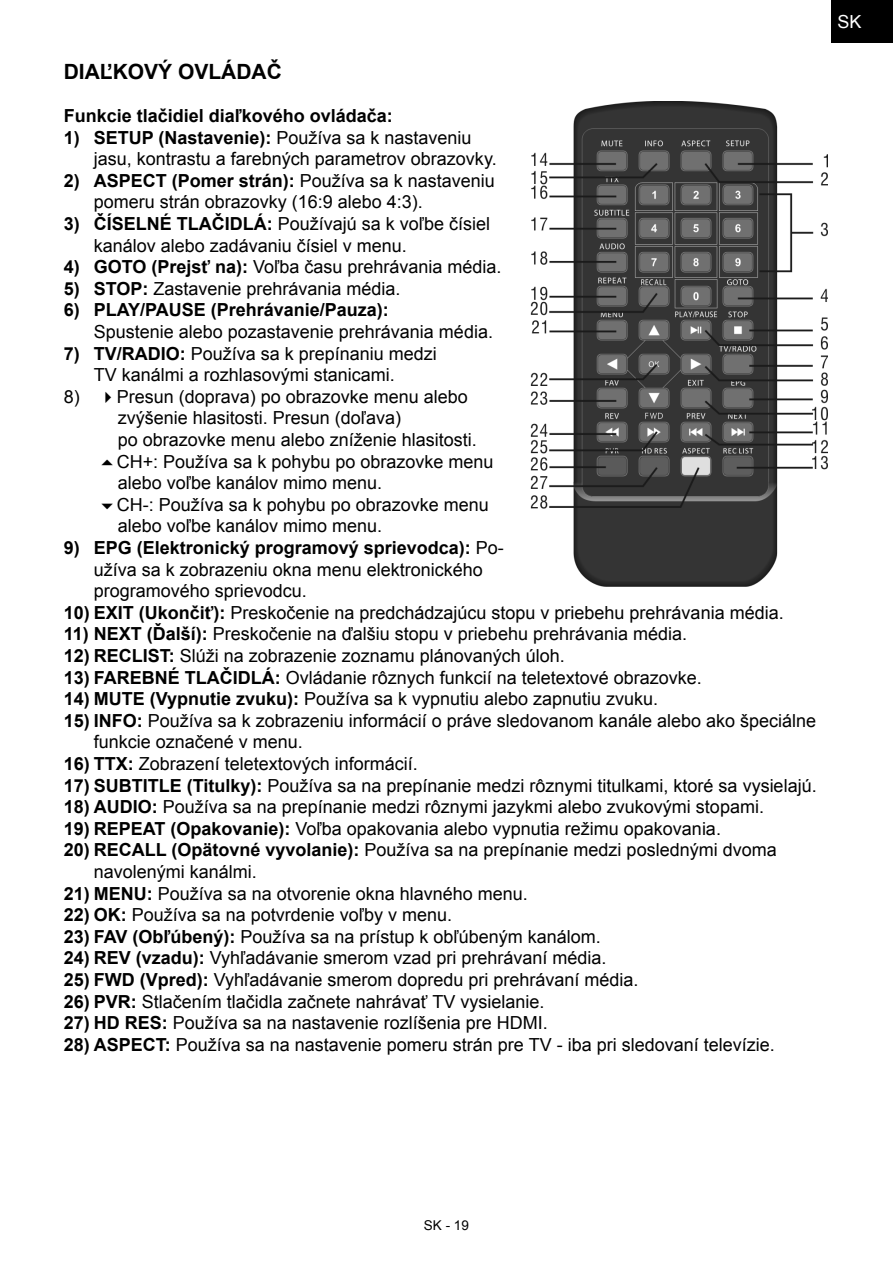
<style>
.page{position:relative;width:893px;height:1263px;background:#fff}
.page>*{position:absolute;margin:0;border:0;box-sizing:border-box;transform-origin:0 0}
.t1{font:700 21px "Arial";color:#000}
.t2{font:18px/21.6px "Arial";color:#000}
.t3{font:700 18px "Arial";color:#000}
.t4{font:18px "Arial";color:#fff}
.t5{font:13.5px "Arial";color:#000}
.s1{font-weight:700}
</style>
<div class="page">
<div style="left:831px;top:0;width:62px;height:43px;background:#000"></div>
<img style="left:531px;top:101px;width:297px;height:485px">
<p class="t1" style="left:64px;top:58px;width:65px">Diaľkov</p>
<p class="t1" style="left:158px;top:58px;width:36px">ý ovláda</p>
<p class="t1" style="left:267px;top:58px;width:17px">č</p>
<p class="t3" style="left:64px;top:104px;width:331px">Funkcie tlačidiel diaľkového ovládača:</p>
<p class="t2" style="left:94px;top:127px;width:404px;text-indent:-30px"><span class="s1">1) SETUP (Nastavenie):</span> Používa sa k nastaveniu jasu, kontrastu a farebných parametrov obrazovky.</p>
<p class="t2" style="left:94px;top:170px;width:403px;text-indent:-30px"><span class="s1">2) ASPECT (Pomer strán):</span> Používa sa k nastaveniu pomeru strán obrazovky (16:9 alebo 4:3).</p>
<p class="t2" style="left:94px;top:213px;width:398px;text-indent:-30px"><span class="s1">3) ČÍSELNÉ TLAČIDLÁ:</span> Používajú sa k voľbe čísiel kanálov alebo zadávaniu čísiel v menu.</p>
<p class="t2" style="left:64px;top:256px;width:439px"><span class="s1">4) GOTO (Prejsť na):</span> Voľba času prehrávania média.</p>
<p class="t2" style="left:64px;top:278px;width:338px"><span class="s1">5) STOP:</span> Zastavenie prehrávania média.</p>
<p class="t3" style="left:64px;top:298px;width:327px">6) PLAY/PAUSE (Prehrávanie/Pauza):</p>
<p class="t2" style="left:94px;top:321px;width:401px">Spustenie alebo pozastavenie prehrávania média.</p>
<p class="t2" style="left:94px;top:343px;width:345px;text-indent:-30px"><span class="s1">7) TV/RADIO:</span> Používa sa k prepínaniu medzi<br>TV kanálmi a rozhlasovými stanicami.</p>
<p class="t2" style="left:117px;top:386px;width:378px;text-indent:-53px">8) ✔Presun (doprava) po obrazovke menu alebo zvýšenie hlasitosti. Presun (doľava)<br>po obrazovke menu alebo zníženie hlasitosti.<br>CH+: Používa sa k pohybu po obrazovke menu alebo voľbe kanálov mimo menu.<br>CH-: Používa sa k pohybu po obrazovke menu alebo voľbe kanálov mimo menu.</p>
<p class="t2" style="left:94px;top:537px;width:412px;text-indent:-30px"><span class="s1">9) EPG (Elektronický programový sprievodca):</span> Po&shy;užíva sa k zobrazeniu okna menu elektronického programového sprievodcu.</p>
<p class="t2" style="left:64px;top:602px;width:721px"><span class="s1">10) EXIT (Ukončiť):</span> Preskočenie na predchádzajúcu stopu v priebehu prehrávania média.</p>
<p class="t2" style="left:64px;top:623px;width:625px"><span class="s1">11) NEXT (Ďalší):</span> Preskočenie na ďalšiu stopu v priebehu prehrávania média.</p>
<p class="t2" style="left:64px;top:645px;width:503px"><span class="s1">12) RECLIST:</span> Slúži na zobrazenie zoznamu plánovaných úloh.</p>
<p class="t2" style="left:64px;top:667px;width:640px"><span class="s1">13) FAREBNÉ TLAČIDLÁ:</span> Ovládanie rôznych funkcií na teletextové obrazovke.</p>
<p class="t2" style="left:64px;top:688px;width:596px"><span class="s1">14) MUTE (Vypnutie zvuku):</span> Používa sa k vypnutiu alebo zapnutiu zvuku.</p>
<p class="t2" style="left:94px;top:710px;width:724px;text-indent:-30px"><span class="s1">15) INFO:</span> Používa sa k zobrazeniu informácií o práve sledovanom kanále alebo ako špeciálne funkcie označené v menu.</p>
<p class="t2" style="left:64px;top:753px;width:356px"><span class="s1">16) TTX:</span> Zobrazení teletextových informácií.</p>
<p class="t2" style="left:64px;top:775px;width:754px"><span class="s1">17) SUBTITLE (Titulky):</span> Používa sa na prepínanie medzi rôznymi titulkami, ktoré sa vysielajú.</p>
<p class="t2" style="left:64px;top:796px;width:702px"><span class="s1">18) AUDIO:</span> Používa sa na prepínanie medzi rôznymi jazykmi alebo zvukovými stopami.</p>
<p class="t2" style="left:64px;top:818px;width:659px"><span class="s1">19) REPEAT (Opakovanie):</span> Voľba opakovania alebo vypnutia režimu opakovania.</p>
<p class="t2" style="left:94px;top:839px;width:684px;text-indent:-30px"><span class="s1">20) RECALL (Opätovné vyvolanie):</span> Používa sa na prepínanie medzi poslednými dvoma navolenými kanálmi.</p>
<p class="t2" style="left:64px;top:883px;width:466px"><span class="s1">21) MENU:</span> Používa sa na otvorenie okna hlavného menu.</p>
<p class="t2" style="left:64px;top:904px;width:390px"><span class="s1">22) OK:</span> Používa sa na potvrdenie voľby v menu.</p>
<p class="t2" style="left:64px;top:926px;width:539px"><span class="s1">23) FAV (Obľúbený):</span> Používa sa na prístup k obľúbeným kanálom.</p>
<p class="t2" style="left:64px;top:947px;width:544px"><span class="s1">24) REV (vzadu):</span> Vyhľadávanie smerom vzad pri prehrávaní média.</p>
<p class="t2" style="left:64px;top:969px;width:576px"><span class="s1">25) FWD (Vpred):</span> Vyhľadávanie smerom dopredu pri prehrávaní média.</p>
<p class="t2" style="left:64px;top:991px;width:482px"><span class="s1">26) PVR:</span> Stlačením tlačidla začnete nahrávať TV vysielanie.</p>
<p class="t2" style="left:64px;top:1012px;width:486px"><span class="s1">27) HD RES:</span> Používa sa na nastavenie rozlíšenia pre HDMI.</p>
<p class="t2" style="left:64px;top:1034px;width:712px"><span class="s1">28) ASPECT:</span> Používa sa na nastavenie pomeru strán pre TV - iba pri sledovaní televízie.</p>
<p class="t4" style="left:837px;top:10px;width:26px">SK</p>
<p class="t5" style="left:424px;top:1217px;width:47px">SK - 19</p>
</div>
